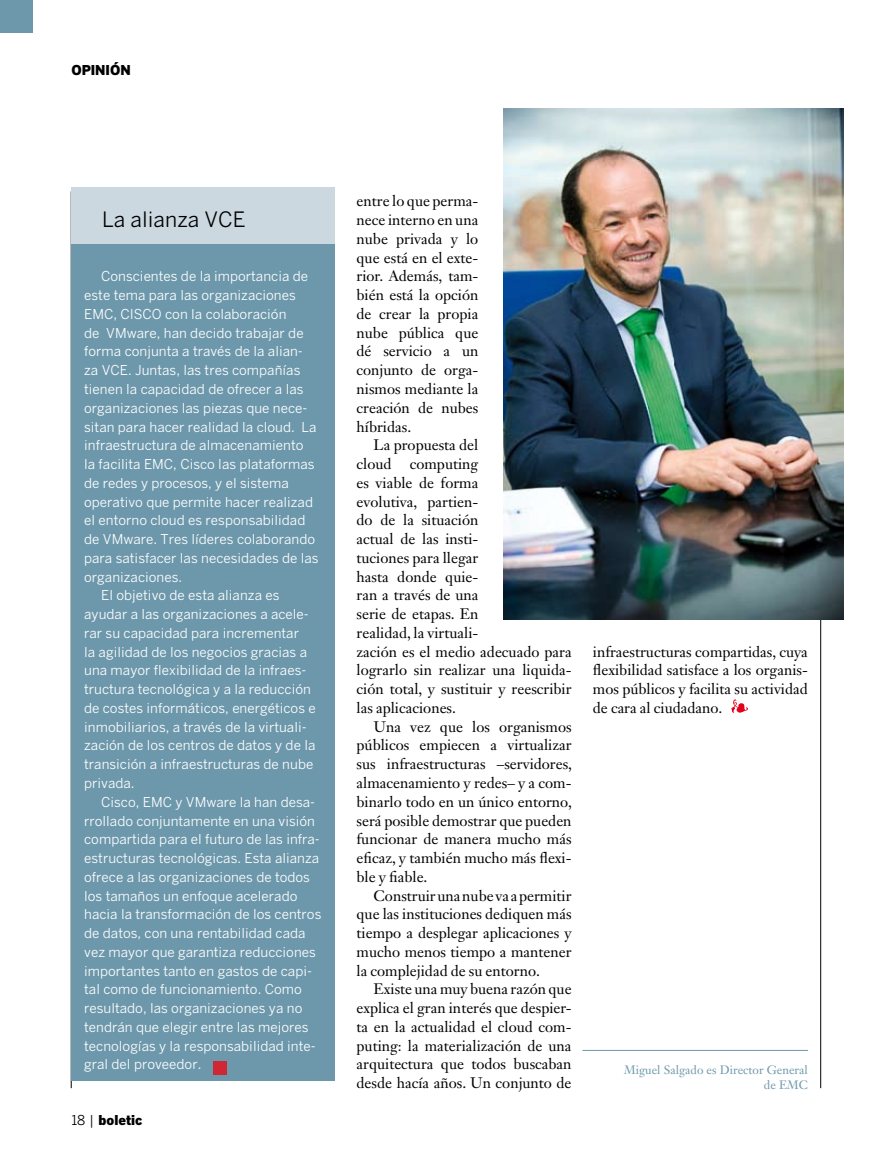
<style>
.page{position:relative;width:893px;height:1170px;background:#fff}
.page>*{position:absolute;margin:0;border:0;box-sizing:border-box;transform-origin:0 0}
.t1{font:21px "Benton Gothic";color:#000}
.t2{font:15px/18.8px "Janson Text LT Std";color:#000;text-align:justify}
.t3{font:13.5px "Benton Gothic";color:#fff}
.t4{font:900 13.5px "Benton Gothic";color:#000}
.t5{font:12px/15px "Janson Text LT Std";color:#6d98ab;text-align:right}
.s1{font-weight:400}
</style>
<div class="page">
<hr style="left:71px;top:191px;width:1px;height:897px;background:#000">
<hr style="left:820px;top:191px;width:1px;height:897px;background:#000">
<div style="left:0;top:0;width:33px;height:33px;background:#6d98ab"></div>
<svg style="left:731px;top:699px;width:17px;height:14px"></svg>
<div style="left:71px;top:188px;width:264px;height:892px;background:#6d98ab"></div>
<div style="left:71px;top:188px;width:263px;height:56px;background:#cbd8e0"></div>
<img style="left:504px;top:109px;width:339px;height:510px">
<hr style="left:582px;top:1050px;width:226px;height:1px;background:#6d98ab">
<div style="left:213px;top:1061px;width:13px;height:13px;background:#d02734"></div>
<p class="t4" style="left:71px;top:61px;width:61px">OPINIÓN</p>
<h1 class="t1" style="left:102px;top:207px;width:145px">La alianza VCE</h1>
<p class="t3" style="left:101px;top:268px;width:208px">Conscientes de la importancia de</p>
<p class="t3" style="left:84px;top:287px;width:213px">este tema para las organizaciones</p>
<p class="t3" style="left:84px;top:306px;width:204px">EMC, CISCO con la colaboración</p>
<p class="t3" style="left:84px;top:325px;width:221px">de VMware, han decido trabajar de</p>
<p class="t3" style="left:84px;top:343px;width:220px">forma conjunta a través de la alian-</p>
<p class="t3" style="left:84px;top:362px;width:218px">za VCE. Juntas, las tres compañías</p>
<p class="t3" style="left:84px;top:381px;width:221px">tienen la capacidad de ofrecer a las</p>
<p class="t3" style="left:84px;top:400px;width:225px">organizaciones las piezas que nece-</p>
<p class="t3" style="left:84px;top:418px;width:234px">sitan para hacer realidad la cloud. La</p>
<p class="t3" style="left:84px;top:437px;width:221px">infraestructura de almacenamiento</p>
<p class="t3" style="left:84px;top:456px;width:232px">la facilita EMC, Cisco las plataformas</p>
<p class="t3" style="left:84px;top:475px;width:206px">de redes y procesos, y el sistema</p>
<p class="t3" style="left:84px;top:493px;width:230px">operativo que permite hacer realizad</p>
<p class="t3" style="left:84px;top:512px;width:223px">el entorno cloud es responsabilidad</p>
<p class="t3" style="left:84px;top:531px;width:232px">de VMware. Tres líderes colaborando</p>
<p class="t3" style="left:84px;top:550px;width:236px">para satisfacer las necesidades de las</p>
<p class="t3" style="left:84px;top:568px;width:99px">organizaciones.</p>
<p class="t3" style="left:101px;top:587px;width:180px">El objetivo de esta alianza es</p>
<p class="t3" style="left:84px;top:606px;width:226px">ayudar a las organizaciones a acele-</p>
<p class="t3" style="left:84px;top:625px;width:216px">rar su capacidad para incrementar</p>
<p class="t3" style="left:84px;top:643px;width:224px">la agilidad de los negocios gracias a</p>
<p class="t3" style="left:84px;top:662px;width:224px">una mayor flexibilidad de la infraes-</p>
<p class="t3" style="left:84px;top:681px;width:228px">tructura tecnológica y a la reducción</p>
<p class="t3" style="left:84px;top:700px;width:233px">de costes informáticos, energéticos e</p>
<p class="t3" style="left:84px;top:718px;width:224px">inmobiliarios, a través de la virtuali-</p>
<p class="t3" style="left:84px;top:737px;width:233px">zación de los centros de datos y de la</p>
<p class="t3" style="left:84px;top:756px;width:231px">transición a infraestructuras de nube</p>
<p class="t3" style="left:84px;top:775px;width:52px">privada.</p>
<p class="t3" style="left:101px;top:793px;width:215px">Cisco, EMC y VMware la han desa-</p>
<p class="t3" style="left:84px;top:812px;width:232px">rrollado conjuntamente en una visión</p>
<p class="t3" style="left:84px;top:831px;width:237px">compartida para el futuro de las infra-</p>
<p class="t3" style="left:84px;top:850px;width:237px">estructuras tecnológicas. Esta alianza</p>
<p class="t3" style="left:84px;top:868px;width:227px">ofrece a las organizaciones de todos</p>
<p class="t3" style="left:84px;top:887px;width:215px">los tamaños un enfoque acelerado</p>
<p class="t3" style="left:84px;top:906px;width:239px">hacia la transformación de los centros</p>
<p class="t3" style="left:84px;top:925px;width:223px">de datos, con una rentabilidad cada</p>
<p class="t3" style="left:84px;top:943px;width:233px">vez mayor que garantiza reducciones</p>
<p class="t3" style="left:84px;top:962px;width:229px">importantes tanto en gastos de capi-</p>
<p class="t3" style="left:84px;top:981px;width:219px">tal como de funcionamiento. Como</p>
<p class="t3" style="left:84px;top:1000px;width:220px">resultado, las organizaciones ya no</p>
<p class="t3" style="left:84px;top:1018px;width:226px">tendrán que elegir entre las mejores</p>
<p class="t3" style="left:84px;top:1037px;width:233px">tecnologías y la responsabilidad inte-</p>
<p class="t3" style="left:84px;top:1056px;width:119px">gral del proveedor.</p>
<p class="t4" style="left:71px;top:1111px;width:73px"><span class="s1">18 |</span> boletic</p>
<p class="t2" style="left:357px;top:192px;width:123px">entre lo que perma&shy;nece interno en una nube privada y lo que está en el exte&shy;rior. Además, tam&shy;bién está la opción de crear la propia nube pública que dé servicio a un conjunto de orga&shy;nismos mediante la creación de nubes híbridas.</p>
<p class="t2" style="left:357px;top:435px;width:217px;text-align:left;text-indent:17px">La propuesta del<br>cloud computing<br>es viable de forma<br>evolutiva, partien-<br>do de la situación<br>actual de las insti-<br>tuciones para llegar<br>hasta donde quie-<br>ran a través de una<br>serie de etapas. En<br>realidad, la virtuali-<br>zación es el medio adecuado para lograrlo sin realizar una liquida&shy;ción total, y sustituir y reescribir las aplicaciones.</p>
<p class="t2" style="left:357px;top:717px;width:217px;text-indent:17px">Una vez que los organismos públicos empiecen a virtualizar sus infraestructuras –servidores, almacenamiento y redes– y a com&shy;binarlo todo en un único entorno, será posible demostrar que pueden funcionar de manera mucho más eficaz, y también mucho más flexi&shy;ble y fiable.</p>
<p class="t2" style="left:357px;top:885px;width:217px;text-indent:17px">Construir una nube va a permitir que las instituciones dediquen más tiempo a desplegar aplicaciones y mucho menos tiempo a mantener la complejidad de su entorno.</p>
<p class="t2" style="left:357px;top:979px;width:217px;text-indent:17px">Existe una muy buena razón que explica el gran interés que despier&shy;ta en la actualidad el cloud com&shy;puting: la materialización de una arquitectura que todos buscaban desde hacía años. Un conjunto de</p>
<p class="t2" style="left:593px;top:642px;width:217px">infraestructuras compartidas, cuya flexibilidad satisface a los organis&shy;mos públicos y facilita su actividad de cara al ciudadano.</p>
<p class="t5" style="left:624px;top:1061px;width:185px">Miguel Salgado es Director General de EMC</p>
</div>
